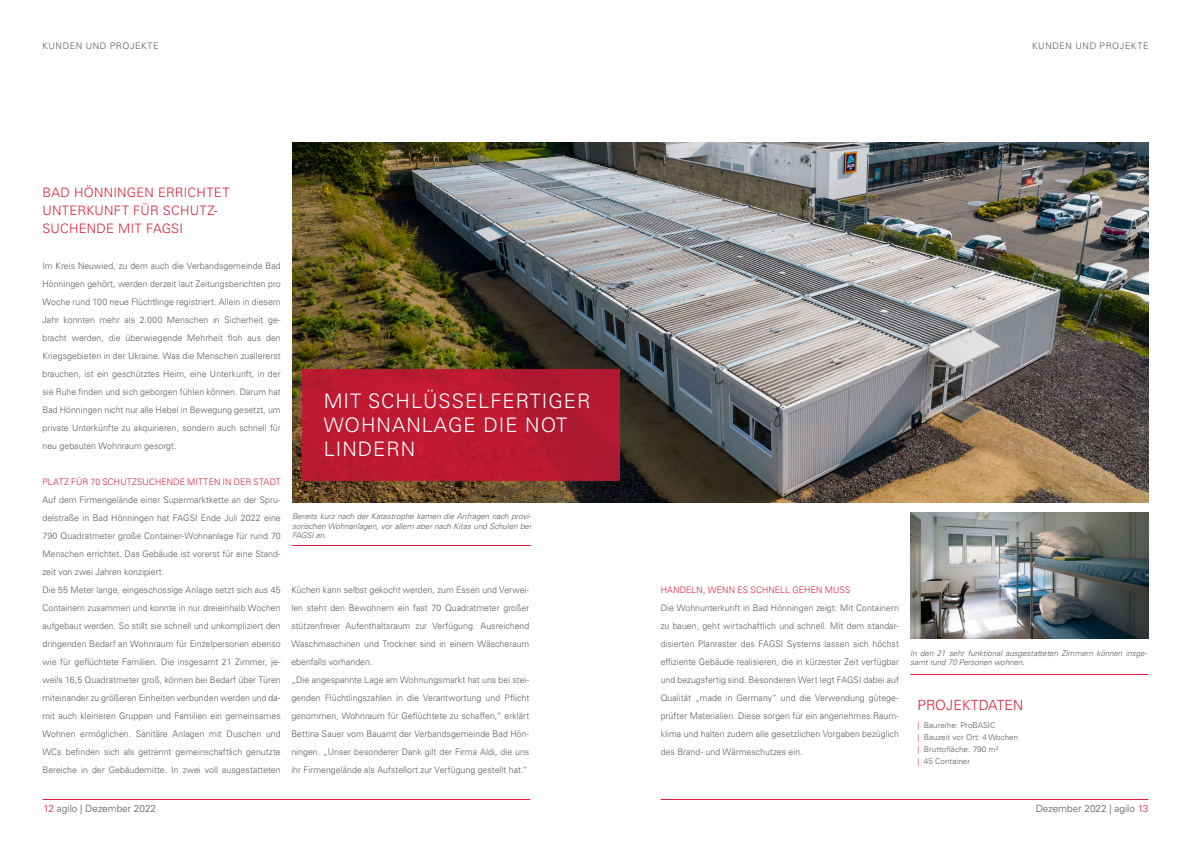
<style>
.page{position:relative;width:1191px;height:842px;background:#fff}
.page>*{position:absolute;margin:0;border:0;box-sizing:border-box;transform-origin:0 0}
.t1{font:300 20px/24px "Univers LT Pro 45";letter-spacing:.05em;color:#fff}
.t2{font:300 14px "Univers LT Pro 45";letter-spacing:.01em;color:#da1f3d}
.t3{font:300 13px/18px "Univers LT Pro 45";letter-spacing:.02em;color:#da1f3d}
.t4{font:300 10px "Univers LT Pro 45";color:#58595b}
.t5{font:300 9px/18px "Univers LT Pro 45";letter-spacing:.005em;color:#58595b;text-align:justify}
.t6{font:300 9px "Univers LT Pro 45";letter-spacing:.015em;color:#da1f3d}
.t7{font:300 9px "Univers LT Pro 45";letter-spacing:.065em;color:#58595b}
.t8{font:italic 300 8px/9.6px "Univers LT Pro 45";color:#58595b;text-align:justify}
.t9{font:300 8px/12px "Univers LT Pro 45";letter-spacing:.01em;color:#58595b}
.s1{color:#da1f3d}
</style>
<div class="page">
<hr style="left:43px;top:799px;width:487px;height:1px;background:#da1f3d">
<hr style="left:660px;top:799px;width:488px;height:1px;background:#da1f3d">
<img style="left:292px;top:142px;width:856px;height:360px">
<hr style="left:292px;top:545px;width:239px;height:1px;background:#da1f3d">
<svg style="left:302px;top:369px;width:317px;height:112px;background:#b91930"></svg>
<img style="left:910px;top:513px;width:238px;height:126px">
<hr style="left:910px;top:674px;width:238px;height:1px;background:#da1f3d">
<p class="t7" style="left:42px;top:41px;width:118px">KUNDEN UND PROJEKTE</p>
<p class="t7" style="left:1032px;top:41px;width:118px">KUNDEN UND PROJEKTE</p>
<h3 class="t3" style="left:42px;top:184px;width:189px">BAD HÖNNINGEN ERRICHTET<br>UNTERKUNFT FÜR SCHUTZ-<br>SUCHENDE MIT FAGSI</h3>
<p class="t5" style="left:42px;top:257px;width:240px">Im Kreis Neuwied, zu dem auch die Verbandsgemeinde Bad Hönningen gehört, werden derzeit laut Zeitungsberichten pro Woche rund 100 neue Flüchtlinge registriert. Allein in diesem Jahr konnten mehr als 2.000 Menschen in Sicherheit ge&shy;bracht werden, die überwiegende Mehrheit floh aus den Kriegsgebieten in der Ukraine. Was die Menschen zuallererst brauchen, ist ein geschütztes Heim, eine Unterkunft, in der sie Ruhe finden und sich geborgen fühlen können. Darum hat Bad Hönningen nicht nur alle Hebel in Bewegung gesetzt, um private Unterkünfte zu akquirieren, sondern auch schnell für neu gebauten Wohnraum gesorgt.</p>
<p class="t6" style="left:42px;top:477px;width:240px">PLATZ FÜR 70 SCHUTZSUCHENDE MITTEN IN DER STADT</p>
<p class="t5" style="left:42px;top:491px;width:240px;text-align:left">Auf dem Firmengelände einer Supermarktkette an der Spru&shy;delstraße in Bad Hönningen hat FAGSI Ende Juli 2022 eine 790 Quadratmeter große Container-Wohnanlage für rund 70<br>Menschen errichtet. Das Gebäude ist vorerst für eine Stand&shy;zeit von zwei Jahren konzipiert.<br>Die 55 Meter lange, eingeschossige Anlage setzt sich aus 45<br>Containern zusammen und konnte in nur dreieinhalb Wochen aufgebaut werden. So stillt sie schnell und unkompliziert den dringenden Bedarf an Wohnraum für Einzelpersonen ebenso wie für geflüchtete Familien. Die insgesamt 21 Zimmer, je&shy;weils 16,5 Quadratmeter groß, können bei Bedarf über Türen miteinander zu größeren Einheiten verbunden werden und da&shy;mit auch kleineren Gruppen und Familien ein gemeinsames Wohnen ermöglichen. Sanitäre Anlagen mit Duschen und WCs befinden sich als getrennt gemeinschaftlich genutzte Bereiche in der Gebäudemitte. In zwei voll ausgestatteten</p>
<h1 class="t1" style="left:324px;top:390px;width:268px">MIT SCHLÜSSELFERTIGER<br>WOHNANLAGE DIE NOT<br>LINDERN</h1>
<p class="t8" style="left:292px;top:511px;width:241px">Bereits kurz nach der Katastrophe kamen die Anfragen nach provi&shy;sorischen Wohnanlagen, vor allem aber nach Kitas und Schulen bei FAGSI an.</p>
<p class="t5" style="left:291px;top:581px;width:239px;text-align:left">Küchen kann selbst gekocht werden, zum Essen und Verwei&shy;len steht den Bewohnern ein fast 70 Quadratmeter großer stützenfreier Aufenthaltsraum zur Verfügung. Ausreichend Waschmaschinen und Trockner sind in einem Wäscheraum ebenfalls vorhanden.<br>„Die angespannte Lage am Wohnungsmarkt hat uns bei stei&shy;genden Flüchtlingszahlen in die Verantwortung und Pflicht genommen, Wohnraum für Geflüchtete zu schaffen,“ erklärt Bettina Sauer vom Bauamt der Verbandsgemeinde Bad Hön&shy;ningen. „Unser besonderer Dank gilt der Firma Aldi, die uns ihr Firmengelände als Aufstellort zur Verfügung gestellt hat.“</p>
<p class="t6" style="left:660px;top:585px;width:191px">HANDELN, WENN ES SCHNELL GEHEN MUSS</p>
<p class="t5" style="left:660px;top:599px;width:240px">Die Wohnunterkunft in Bad Hönningen zeigt: Mit Containern zu bauen, geht wirtschaftlich und schnell. Mit dem standar&shy;disierten Planraster des FAGSI Systems lassen sich höchst effiziente Gebäude realisieren, die in kürzester Zeit verfügbar und bezugsfertig sind. Besonderen Wert legt FAGSI dabei auf Qualität „made in Germany“ und die Verwendung gütege&shy;prüfter Materialien. Diese sorgen für ein angenehmes Raum&shy;klima und halten zudem alle gesetzlichen Vorgaben bezüglich des Brand- und Wärmeschutzes ein.</p>
<p class="t8" style="left:910px;top:648px;width:238px">In den 21 sehr funktional ausgestatteten Zimmern können insge&shy;samt rund 70 Personen wohnen.</p>
<h2 class="t2" style="left:917px;top:698px;width:108px">PROJEKTDATEN</h2>
<p class="t9" style="left:917px;top:720px;width:102px"><span class="s1">|</span> Baureihe: ProBASIC<br><span class="s1">|</span> Bauzeit vor Ort: 4 Wochen <span class="s1">|</span> Bruttofläche: 790 m²<br><span class="s1">|</span> 45 Container</p>
<p class="t4" style="left:43px;top:803px;width:114px"><span class="s1">12</span> agilo | Dezember 2022</p>
<p class="t4" style="left:1035px;top:803px;width:114px">Dezember 2022 | agilo <span class="s1">13</span></p>
</div>
